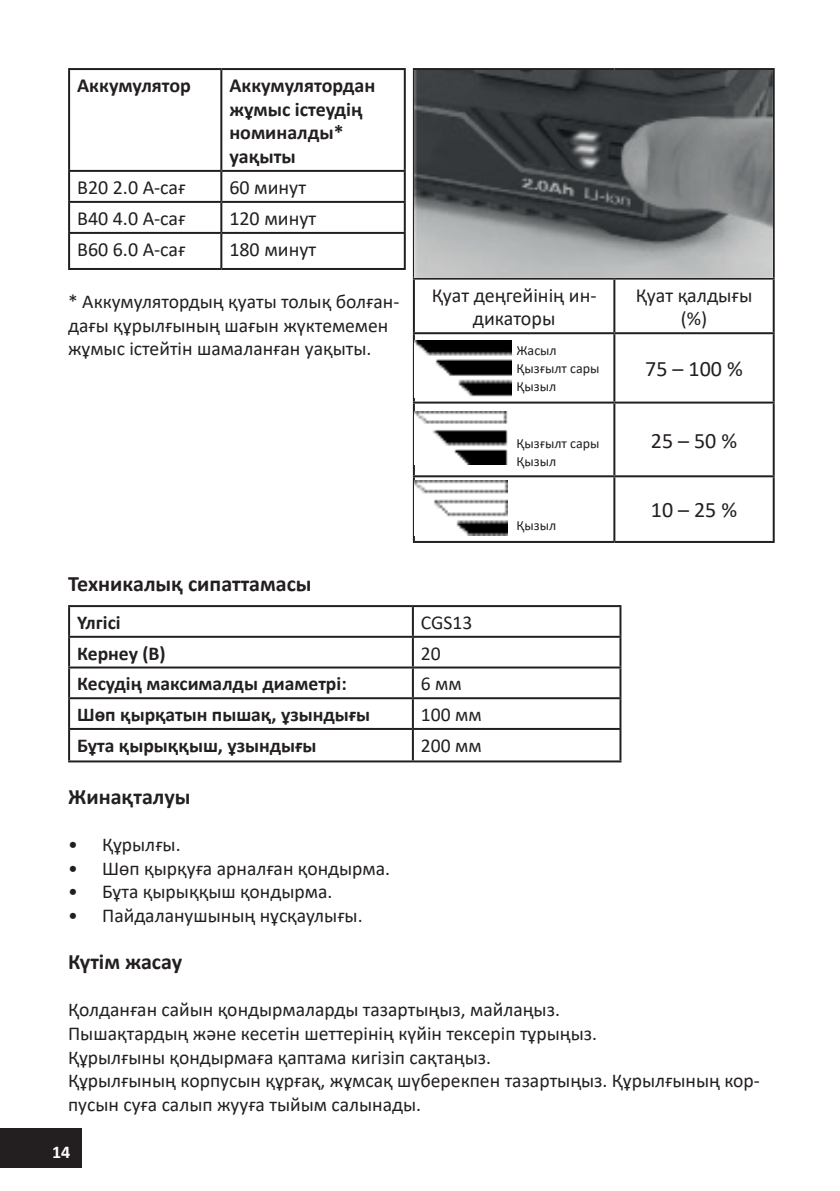
<style>
.page{position:relative;width:840px;height:1191px;background:#fff}
.page>*{position:absolute;margin:0;border:0;box-sizing:border-box;transform-origin:0 0}
._5_статья{font:700 22px "Calibri";color:#231f20}
.таблица{font:22px "Calibri";color:#231f20}
.таблица-2{font:20px/23.6px "Calibri";color:#231f20;text-align:center}
.таблица-3{font:700 20px/23.6px "Calibri";color:#231f20}
.Цифра_1{font:19.6px "Calibri";color:#231f20}
.основной_текст{font:19.6px/23.6px "Calibri";color:#231f20}
.таблица-4{font:700 19.6px "Calibri";color:#231f20}
.таблица-5{font:19.6px "Calibri";color:#231f20}
.t1{font:700 18px "Calibri";color:#fff}
.Цифра_1-2{font:14px "Calibri";color:#231f20}
</style>
<div class="page">
<div style="left:0;top:1128px;width:82px;height:40px;background:#231f20"></div>
<hr style="left:68px;top:68px;width:153px;height:2px;background:#231f20">
<hr style="left:68px;top:70px;width:2px;height:100px;background:#231f20">
<hr style="left:221px;top:68px;width:184px;height:2px;background:#231f20">
<hr style="left:220px;top:70px;width:2px;height:100px;background:#231f20">
<hr style="left:403px;top:70px;width:2px;height:100px;background:#231f20">
<hr style="left:68px;top:170px;width:153px;height:2px;background:#231f20">
<hr style="left:68px;top:172px;width:2px;height:29px;background:#231f20">
<hr style="left:221px;top:170px;width:184px;height:2px;background:#231f20">
<hr style="left:220px;top:172px;width:2px;height:29px;background:#231f20">
<hr style="left:403px;top:172px;width:2px;height:29px;background:#231f20">
<hr style="left:68px;top:201px;width:153px;height:2px;background:#231f20">
<hr style="left:68px;top:203px;width:2px;height:29px;background:#231f20">
<hr style="left:221px;top:201px;width:184px;height:2px;background:#231f20">
<hr style="left:220px;top:203px;width:2px;height:29px;background:#231f20">
<hr style="left:403px;top:203px;width:2px;height:29px;background:#231f20">
<hr style="left:68px;top:232px;width:153px;height:2px;background:#231f20">
<hr style="left:68px;top:234px;width:2px;height:34px;background:#231f20">
<hr style="left:221px;top:232px;width:184px;height:2px;background:#231f20">
<hr style="left:220px;top:234px;width:2px;height:34px;background:#231f20">
<hr style="left:403px;top:234px;width:2px;height:34px;background:#231f20">
<hr style="left:68px;top:268px;width:153px;height:2px;background:#231f20">
<hr style="left:221px;top:268px;width:184px;height:2px;background:#231f20">
<hr style="left:412px;top:68px;width:202px;height:2px;background:#231f20">
<hr style="left:412px;top:70px;width:2px;height:208px;background:#231f20">
<hr style="left:614px;top:68px;width:160px;height:2px;background:#231f20">
<hr style="left:772px;top:70px;width:2px;height:208px;background:#231f20">
<hr style="left:412px;top:278px;width:202px;height:2px;background:#231f20">
<hr style="left:412px;top:280px;width:2px;height:52px;background:#231f20">
<hr style="left:614px;top:278px;width:160px;height:2px;background:#231f20">
<hr style="left:613px;top:280px;width:2px;height:52px;background:#231f20">
<hr style="left:772px;top:280px;width:2px;height:52px;background:#231f20">
<hr style="left:412px;top:332px;width:202px;height:2px;background:#231f20">
<hr style="left:412px;top:334px;width:2px;height:67px;background:#231f20">
<hr style="left:614px;top:332px;width:160px;height:2px;background:#231f20">
<hr style="left:613px;top:334px;width:2px;height:67px;background:#231f20">
<hr style="left:772px;top:334px;width:2px;height:67px;background:#231f20">
<hr style="left:412px;top:401px;width:202px;height:2px;background:#231f20">
<hr style="left:412px;top:403px;width:2px;height:72px;background:#231f20">
<hr style="left:614px;top:401px;width:160px;height:2px;background:#231f20">
<hr style="left:613px;top:403px;width:2px;height:72px;background:#231f20">
<hr style="left:772px;top:403px;width:2px;height:72px;background:#231f20">
<hr style="left:412px;top:475px;width:202px;height:2px;background:#231f20">
<hr style="left:412px;top:477px;width:2px;height:64px;background:#231f20">
<hr style="left:614px;top:475px;width:160px;height:2px;background:#231f20">
<hr style="left:613px;top:477px;width:2px;height:64px;background:#231f20">
<hr style="left:772px;top:477px;width:2px;height:64px;background:#231f20">
<hr style="left:412px;top:541px;width:202px;height:2px;background:#231f20">
<hr style="left:614px;top:541px;width:160px;height:2px;background:#231f20">
<img style="left:414px;top:70px;width:358px;height:208px">
<img style="left:414px;top:341px;width:97px;height:56px">
<img style="left:414px;top:411px;width:94px;height:53px">
<img style="left:414px;top:481px;width:93px;height:54px">
<hr style="left:68px;top:605px;width:344px;height:2px;background:#231f20">
<hr style="left:68px;top:607px;width:2px;height:29px;background:#231f20">
<hr style="left:412px;top:605px;width:209px;height:2px;background:#231f20">
<hr style="left:411px;top:607px;width:2px;height:29px;background:#231f20">
<hr style="left:619px;top:607px;width:2px;height:29px;background:#231f20">
<hr style="left:68px;top:636px;width:344px;height:2px;background:#231f20">
<hr style="left:68px;top:638px;width:2px;height:28px;background:#231f20">
<hr style="left:412px;top:636px;width:209px;height:2px;background:#231f20">
<hr style="left:411px;top:638px;width:2px;height:28px;background:#231f20">
<hr style="left:619px;top:638px;width:2px;height:28px;background:#231f20">
<hr style="left:68px;top:666px;width:344px;height:2px;background:#231f20">
<hr style="left:68px;top:668px;width:2px;height:29px;background:#231f20">
<hr style="left:412px;top:666px;width:209px;height:2px;background:#231f20">
<hr style="left:411px;top:668px;width:2px;height:29px;background:#231f20">
<hr style="left:619px;top:668px;width:2px;height:29px;background:#231f20">
<hr style="left:68px;top:697px;width:344px;height:2px;background:#231f20">
<hr style="left:68px;top:699px;width:2px;height:29px;background:#231f20">
<hr style="left:412px;top:697px;width:209px;height:2px;background:#231f20">
<hr style="left:411px;top:699px;width:2px;height:29px;background:#231f20">
<hr style="left:619px;top:699px;width:2px;height:29px;background:#231f20">
<hr style="left:68px;top:728px;width:344px;height:2px;background:#231f20">
<hr style="left:68px;top:730px;width:2px;height:30px;background:#231f20">
<hr style="left:412px;top:728px;width:209px;height:2px;background:#231f20">
<hr style="left:411px;top:730px;width:2px;height:30px;background:#231f20">
<hr style="left:619px;top:730px;width:2px;height:30px;background:#231f20">
<hr style="left:68px;top:760px;width:344px;height:2px;background:#231f20">
<hr style="left:412px;top:760px;width:209px;height:2px;background:#231f20">
<p class="таблица-3" style="left:77px;top:73px;width:115px">Аккумулятор</p>
<p class="таблица-3" style="left:229px;top:73px;width:147px">Аккумулятордан жұмыс істеудің номиналды* уақыты</p>
<p class="таблица-2" style="left:77px;top:175px;width:110px">В20 2.0 А-сағ</p>
<p class="таблица-2" style="left:229px;top:175px;width:78px">60 минут</p>
<p class="таблица-2" style="left:77px;top:206px;width:110px">В40 4.0 А-сағ</p>
<p class="таблица-2" style="left:229px;top:206px;width:88px">120 минут</p>
<p class="таблица-2" style="left:77px;top:237px;width:110px">В60 6.0 А-сағ</p>
<p class="таблица-2" style="left:229px;top:237px;width:88px">180 минут</p>
<p class="основной_текст" style="left:68px;top:289px;width:332px">* Аккумулятордың қуаты толық болған&shy;дағы құрылғының шағын жүктемемен жұмыс істейтін шамаланған уақыты.</p>
<p class="таблица-2" style="left:431px;top:283px;width:166px">Қуат деңгейінің ин&shy;дикаторы</p>
<p class="таблица-2" style="left:635px;top:283px;width:118px">Қуат қалдығы (%)</p>
<p class="таблица" style="left:645px;top:353px;width:99px">75 – 100 %</p>
<p class="Цифра_1-2" style="left:516px;top:341px;width:42px">Жасыл</p>
<p class="Цифра_1-2" style="left:516px;top:359px;width:84px">Қызғылт сары</p>
<p class="Цифра_1-2" style="left:516px;top:377px;width:41px">Қызыл</p>
<p class="Цифра_1-2" style="left:516px;top:434px;width:84px">Қызғылт сары</p>
<p class="Цифра_1-2" style="left:516px;top:452px;width:41px">Қызыл</p>
<p class="Цифра_1-2" style="left:516px;top:515px;width:41px">Қызыл</p>
<p class="таблица" style="left:650px;top:425px;width:88px">25 – 50 %</p>
<p class="таблица" style="left:650px;top:495px;width:88px">10 – 25 %</p>
<p class="_5_статья" style="left:68px;top:568px;width:245px">Техникалық сипаттамасы</p>
<p class="таблица-4" style="left:77px;top:608px;width:45px">Үлгісі</p>
<p class="таблица-5" style="left:420px;top:608px;width:53px">CGS13</p>
<p class="таблица-4" style="left:77px;top:639px;width:90px">Кернеу (В)</p>
<p class="таблица-5" style="left:420px;top:639px;width:21px">20</p>
<p class="таблица-4" style="left:77px;top:670px;width:271px">Кесудің максималды диаметрі:</p>
<p class="таблица-5" style="left:420px;top:670px;width:42px">6 мм</p>
<p class="таблица-4" style="left:77px;top:700px;width:294px">Шөп қырқатын пышақ, ұзындығы</p>
<p class="таблица-5" style="left:420px;top:701px;width:62px">100 мм</p>
<p class="таблица-4" style="left:77px;top:731px;width:241px">Бұта қырыққыш, ұзындығы</p>
<p class="таблица-5" style="left:420px;top:731px;width:62px">200 мм</p>
<p class="_5_статья" style="left:68px;top:781px;width:124px">Жинақталуы</p>
<p class="Цифра_1" style="left:68px;top:831px;width:114px">• Құрылғы.</p>
<p class="Цифра_1" style="left:68px;top:854px;width:323px">• Шөп қырқуға арналған қондырма.</p>
<p class="Цифра_1" style="left:68px;top:878px;width:265px">• Бұта қырыққыш қондырма.</p>
<p class="Цифра_1" style="left:68px;top:901px;width:296px">• Пайдаланушының нұсқаулығы.</p>
<p class="_5_статья" style="left:68px;top:946px;width:115px">Күтім жасау</p>
<p class="Цифра_1" style="left:68px;top:996px;width:493px">Қолданған сайын қондырмаларды тазартыңыз, майлаңыз.</p>
<p class="Цифра_1" style="left:68px;top:1019px;width:530px">Пышақтардың және кесетін шеттерінің күйін тексеріп тұрыңыз.</p>
<p class="Цифра_1" style="left:68px;top:1043px;width:424px">Құрылғыны қондырмаға қаптама кигізіп сақтаңыз.</p>
<p class="основной_текст" style="left:68px;top:1068px;width:693px">Құрылғының корпусын құрғақ, жұмсақ шүберекпен тазартыңыз. Құрылғының кор&shy;пусын суға салып жууға тыйым салынады.</p>
<p class="t1" style="left:52px;top:1139px;width:20px">14</p>
</div>
